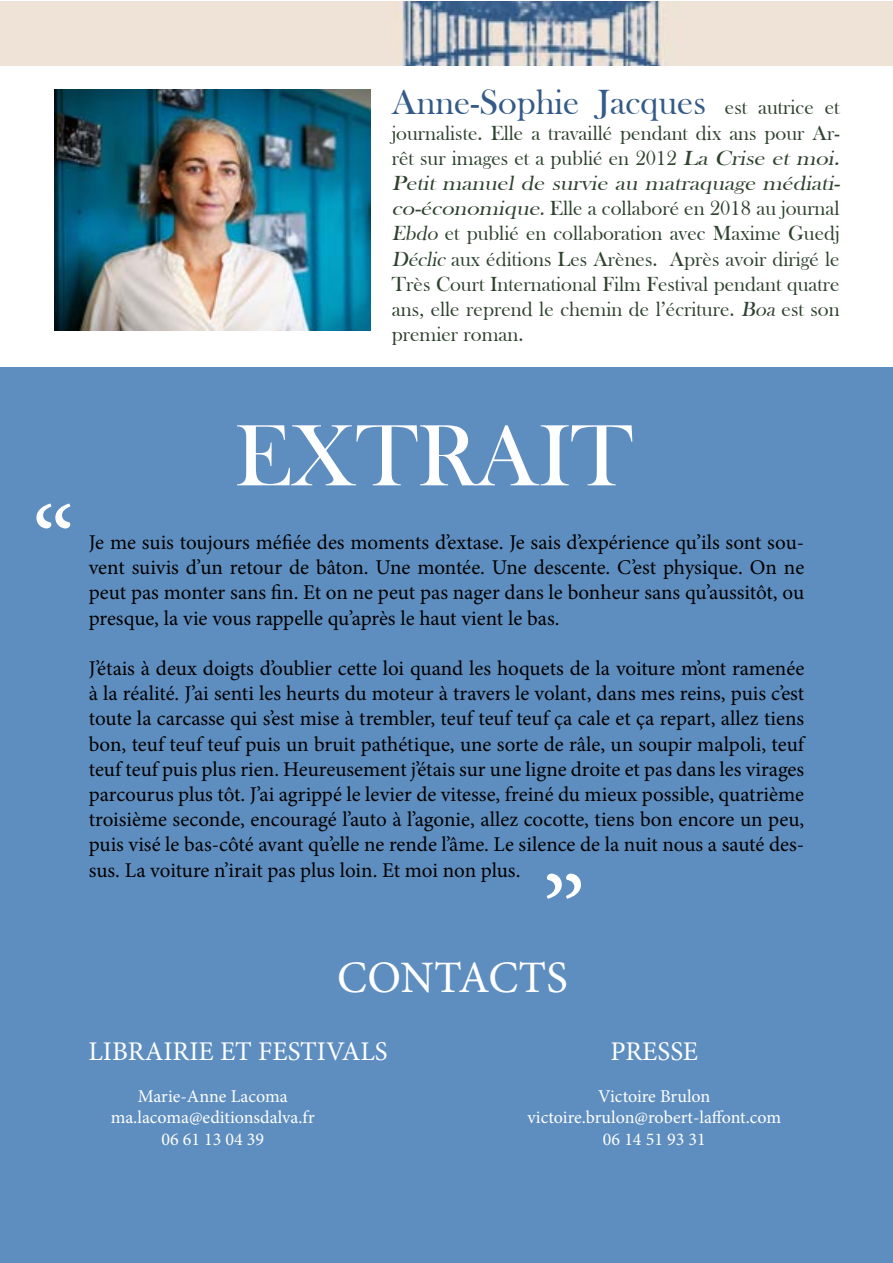
<style>
.page{position:relative;width:893px;height:1263px;background:#fff}
.page>*{position:absolute;margin:0;border:0;box-sizing:border-box;transform-origin:0 0}
.t1{font:108px "Minion Pro";color:#fff}
.t2{font:90px "Bask Old Face";color:#fff}
.t3{font:45px "Minion Pro";color:#fff}
.t4{font:36px "Bask Old Face";color:#335a88}
.t5{font:27px "Minion Pro";color:#fff}
.t6{font:21px/25.2px "Minion Pro";letter-spacing:-.005em;color:#000;text-align:justify}
.t7{font:21px/25.2px "Bask Old Face";color:#2f422f}
.t8{font:18px/21.6px "Minion Pro";color:#fff;text-align:center}
.s1{font-size:21px;color:#2f422f}
.s2{font-style:italic}
</style>
<div class="page">
<img style="left:55px;top:90px;width:316px;height:241px">
<img style="left:0;top:2px;width:893px;height:64px">
<div style="left:0;top:367px;width:892px;height:895px;background:#5e8ebf"></div>
<h3 class="t4" style="left:392px;top:83px;width:449px">Anne-Sophie Jacques <span class="s1">est autrice et</span></h3>
<p class="t7" style="left:392px;top:121px;width:454px">journaliste. Elle a travaillé pendant dix ans pour Ar&shy;rêt sur images et a publié en 2012 <span class="s2">La Crise et moi.<br>Petit manuel de survie au matraquage médiati&shy;co-économique.</span>Elle a collaboré en 2018 au journal <span class="s2">Ebdo</span> et publié en collaboration avec Maxime Guedj <span class="s2">Déclic</span> aux éditions Les Arènes. Après avoir dirigé le Très Court International Film Festival pendant quatre ans, elle reprend le chemin de l’écriture. <span class="s2">Boa</span> est son premier roman.</p>
<h1 class="t1" style="left:32px;top:474px;width:44px">“</h1>
<h2 class="t2" style="left:235px;top:406px;width:399px">EXTRAIT</h2>
<p class="t6" style="left:89px;top:530px;width:717px">Je me suis toujours méfiée des moments d’extase. Je sais d’expérience qu’ils sont sou&shy;vent suivis d’un retour de bâton. Une montée. Une descente. C’est physique. On ne peut pas monter sans fin. Et on ne peut pas nager dans le bonheur sans qu’aussitôt, ou presque, la vie vous rappelle qu’après le haut vient le bas.</p>
<p class="t6" style="left:89px;top:656px;width:717px">J’étais à deux doigts d’oublier cette loi quand les hoquets de la voiture m’ont ramenée à la réalité. J’ai senti les heurts du moteur à travers le volant, dans mes reins, puis c’est toute la carcasse qui s’est mise à trembler, teuf teuf teuf ça cale et ça repart, allez tiens bon, teuf teuf teuf puis un bruit pathétique, une sorte de râle, un soupir malpoli, teuf teuf teuf puis plus rien. Heureusement j’étais sur une ligne droite et pas dans les virages parcourus plus tôt. J’ai agrippé le levier de vitesse, freiné du mieux possible, quatrième troisième seconde, encouragé l’auto à l’agonie, allez cocotte, tiens bon encore un peu, puis visé le bas-côté avant qu’elle ne rende l’âme. Le silence de la nuit nous a sauté des&shy;sus. La voiture n’irait pas plus loin. Et moi non plus.</p>
<h1 class="t1" style="left:542px;top:843px;width:45px">”</h1>
<h3 class="t3" style="left:337px;top:948px;width:232px">CONTACTS</h3>
<p class="t5" style="left:88px;top:1034px;width:301px">LIBRAIRIE ET FESTIVALS</p>
<p class="t5" style="left:610px;top:1034px;width:89px">PRESSE</p>
<p class="t8" style="left:528px;top:1085px;width:255px">Victoire Brulon victoire.brulon@robert-laffont.com<br>06 14 51 93 31</p>
<p class="t8" style="left:111px;top:1085px;width:206px">Marie-Anne Lacoma ma.lacoma@editionsdalva.fr<br>06 61 13 04 39</p>
</div>
